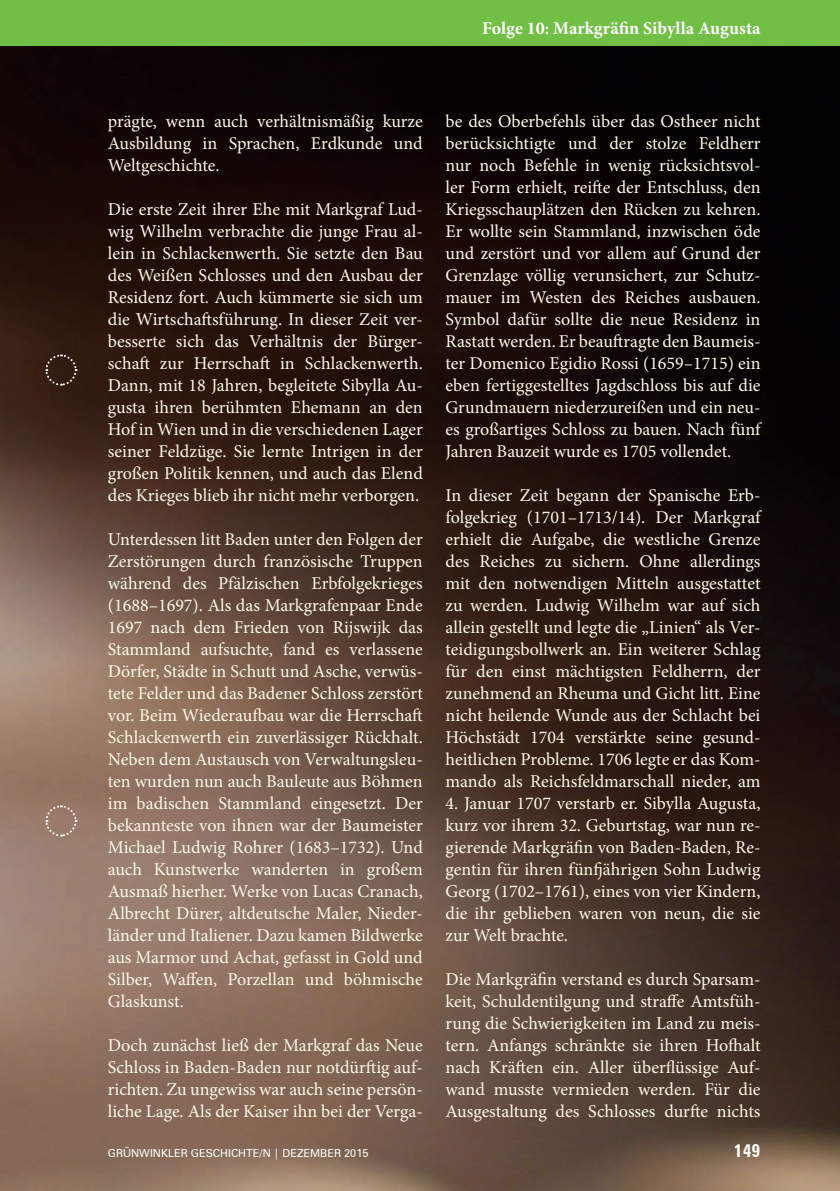
<style>
.page{position:relative;width:840px;height:1191px;background:#fff}
.page>*{position:absolute;margin:0;border:0;box-sizing:border-box;transform-origin:0 0}
.Fließtext_Geschichte{font:18px/22px "Minion Pro";color:#fef9e7;text-align:justify}
.t1{font:700 18px "Minion Pro";color:#fff}
.Seitenzahl{font:700 condensed 18px "Zurich BT";color:#fff}
.Fusszeile_Ausgabe_re{font:11px "Zurich BT";color:#fff}
</style>
<div class="page">
<img style="left:1px;top:45px;width:838px;height:1146px">
<hr style="left:0;top:0;width:1px;height:1191px;background:#522305">
<div style="left:0;top:0;width:839px;height:45px;background:#71bf44"></div>
<svg style="left:44px;top:353px;width:34px;height:34px"></svg>
<svg style="left:44px;top:804px;width:34px;height:33px"></svg>
<p class="t1" style="left:481px;top:16px;width:280px">Folge 10: Markgräfin Sibylla Augusta</p>
<p class="Fließtext_Geschichte" style="left:108px;top:110px;width:316px">prägte, wenn auch verhältnismäßig kurze Ausbildung in Sprachen, Erdkunde und Weltgeschichte.</p>
<p class="Fließtext_Geschichte" style="left:108px;top:198px;width:316px">Die erste Zeit ihrer Ehe mit Markgraf Lud&shy;wig Wilhelm verbrachte die junge Frau al&shy;lein in Schlackenwerth. Sie setzte den Bau des Weißen Schlosses und den Ausbau der Residenz fort. Auch kümmerte sie sich um die Wirtschaftsführung. In dieser Zeit ver&shy;besserte sich das Verhältnis der Bürger&shy;schaft zur Herrschaft in Schlackenwerth.<br>Dann, mit 18 Jahren, begleitete Sibylla Au&shy;gusta ihren berühmten Ehemann an den Hof in Wien und in die verschiedenen Lager seiner Feldzüge. Sie lernte Intrigen in der großen Politik kennen, und auch das Elend des Krieges blieb ihr nicht mehr verborgen.</p>
<p class="Fließtext_Geschichte" style="left:108px;top:528px;width:316px">Unterdessen litt Baden unter den Folgen der Zerstörungen durch französische Truppen während des Pfälzischen Erbfolgekrieges (1688–1697). Als das Markgrafenpaar Ende 1697 nach dem Frieden von Rijswijk das Stammland aufsuchte, fand es verlassene Dörfer, Städte in Schutt und Asche, verwüs&shy;tete Felder und das Badener Schloss zerstört vor. Beim Wiederaufbau war die Herrschaft Schlackenwerth ein zuverlässiger Rückhalt.<br>Neben dem Austausch von Verwaltungsleu&shy;ten wurden nun auch Bauleute aus Böhmen im badischen Stammland eingesetzt. Der bekannteste von ihnen war der Baumeister Michael Ludwig Rohrer (1683–1732). Und auch Kunstwerke wanderten in großem Ausmaß hierher. Werke von Lucas Cranach, Albrecht Dürer, altdeutsche Maler, Nieder&shy;länder und Italiener. Dazu kamen Bildwerke aus Marmor und Achat, gefasst in Gold und Silber, Waffen, Porzellan und böhmische Glaskunst.</p>
<p class="Fließtext_Geschichte" style="left:108px;top:1034px;width:316px">Doch zunächst ließ der Markgraf das Neue Schloss in Baden-Baden nur notdürftig auf&shy;richten. Zu ungewiss war auch seine persön&shy;liche Lage. Als der Kaiser ihn bei der Verga-</p>
<p class="Fließtext_Geschichte" style="left:445px;top:110px;width:316px">be des Oberbefehls über das Ostheer nicht berücksichtigte und der stolze Feldherr nur noch Befehle in wenig rücksichtsvol&shy;ler Form erhielt, reifte der Entschluss, den Kriegsschauplätzen den Rücken zu kehren.<br>Er wollte sein Stammland, inzwischen öde und zerstört und vor allem auf Grund der Grenzlage völlig verunsichert, zur Schutz&shy;mauer im Westen des Reiches ausbauen.<br>Symbol dafür sollte die neue Residenz in Rastatt werden. Er beauftragte den Baumeis&shy;ter Domenico Egidio Rossi (1659–1715) ein eben fertiggestelltes Jagdschloss bis auf die Grundmauern niederzureißen und ein neu&shy;es großartiges Schloss zu bauen. Nach fünf Jahren Bauzeit wurde es 1705 vollendet.</p>
<p class="Fließtext_Geschichte" style="left:445px;top:484px;width:316px">In dieser Zeit begann der Spanische Erb&shy;folgekrieg (1701–1713/14). Der Markgraf erhielt die Aufgabe, die westliche Grenze des Reiches zu sichern. Ohne allerdings mit den notwendigen Mitteln ausgestattet zu werden. Ludwig Wilhelm war auf sich allein gestellt und legte die „Linien“ als Ver&shy;teidigungsbollwerk an. Ein weiterer Schlag für den einst mächtigsten Feldherrn, der zunehmend an Rheuma und Gicht litt. Eine nicht heilende Wunde aus der Schlacht bei Höchstädt 1704 verstärkte seine gesund&shy;heitlichen Probleme. 1706 legte er das Kom&shy;mando als Reichsfeldmarschall nieder, am</p>
<p class="Fließtext_Geschichte" style="left:445px;top:792px;width:316px">4. Januar 1707 verstarb er. Sibylla Augusta, kurz vor ihrem 32. Geburtstag, war nun re&shy;gierende Markgräfin von Baden-Baden, Re&shy;gentin für ihren fünfjährigen Sohn Ludwig Georg (1702–1761), eines von vier Kindern, die ihr geblieben waren von neun, die sie zur Welt brachte.</p>
<p class="Fließtext_Geschichte" style="left:445px;top:968px;width:316px">Die Markgräfin verstand es durch Sparsam&shy;keit, Schuldentilgung und straffe Amtsfüh&shy;rung die Schwierigkeiten im Land zu meis&shy;tern. Anfangs schränkte sie ihren Hofhalt nach Kräften ein. Aller überflüssige Auf&shy;wand musste vermieden werden. Für die Ausgestaltung des Schlosses durfte nichts</p>
<p class="Fusszeile_Ausgabe_re" style="left:108px;top:1146px;width:262px">GRÜNWINKLER GESCHICHTE/N | DEZEMBER 2015</p>
<p class="Seitenzahl" style="left:733px;top:1139px;width:28px">149</p>
</div>
